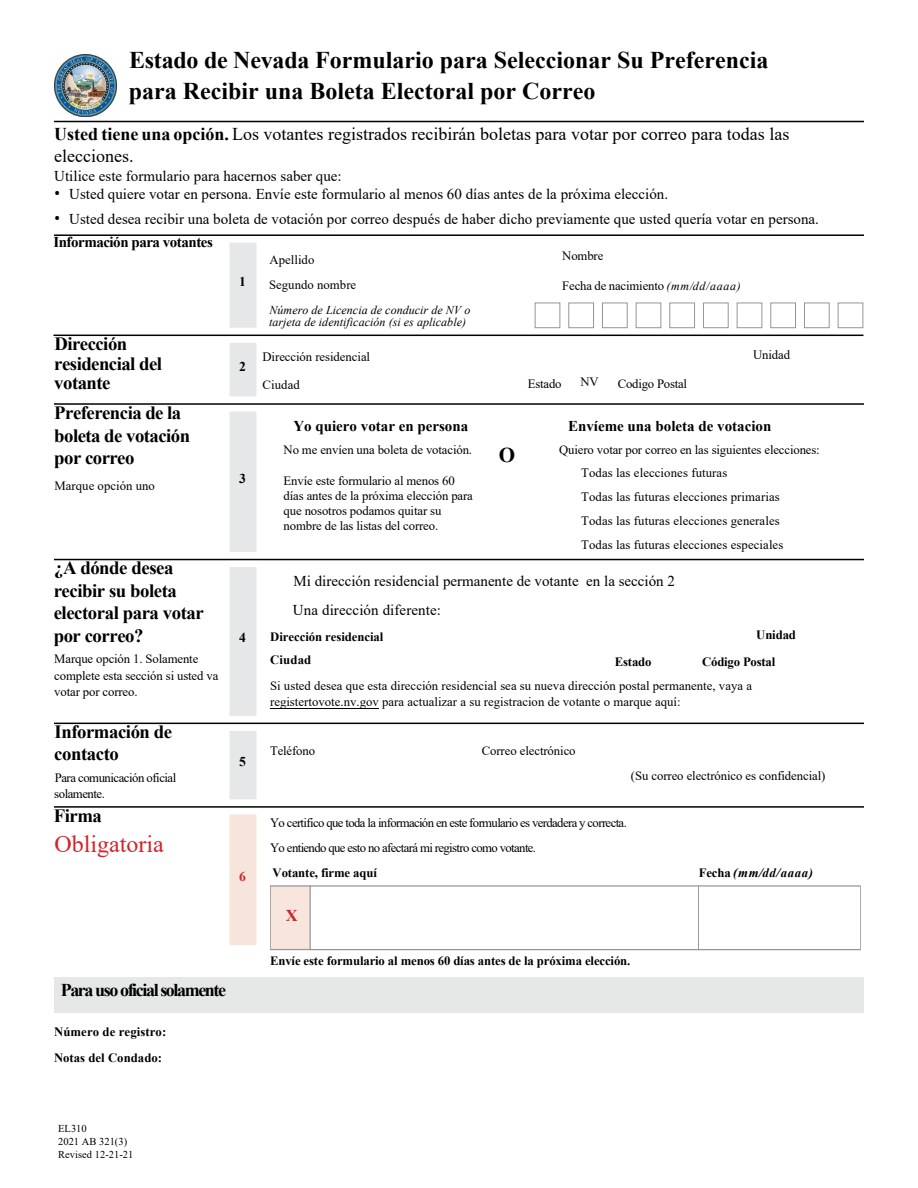
<style>
.page{position:relative;width:918px;height:1188px;background:#fff}
.page>*{position:absolute;margin:0;border:0;box-sizing:border-box;transform-origin:0 0}
.t1{font:700 24px/30.6px "Times New Roman";color:#000}
.t2{font:24px "Times New Roman";color:#d2232a}
.t3{font:700 21px "Times New Roman";color:#000}
.t4{font:700 18.75px/22.5px "Times New Roman";letter-spacing:-.03em;color:#000}
.t5{font:700 18.75px/22.5px "Times New Roman";letter-spacing:-.025em;color:#000}
.t6{font:18px/21.6px "Times New Roman";color:#000}
.t7{font:700 18px "Times New Roman";letter-spacing:-.08em;color:#000}
.t8{font:700 16.5px "Times New Roman";color:#d2232a}
.t9{font:15px/29.8px "Times New Roman";color:#000}
.t10{font:700 15px "Times New Roman";color:#000}
.t11{font:700 15px "Times New Roman";letter-spacing:-.03em;color:#000}
.t12{font:700 13.5px "Times New Roman";color:#000}
.t13{font:700 13.5px "Times New Roman";color:#d2242a}
.t14{font:12.75px/15.3px "Times New Roman";letter-spacing:-.01em;color:#000}
.t15{font:12.75px/23.9px "Times New Roman";letter-spacing:.01em;color:#000}
.t16{font:12.75px/24.8px "Times New Roman";letter-spacing:-.05em;color:#000}
.t17{font:700 12.75px/23.4px "Times New Roman";letter-spacing:-.01em;color:#000}
.t18{font:12.75px/16.5px "Times New Roman";letter-spacing:-.04em;color:#000}
.t19{font:700 12.75px/25.8px "Times New Roman";letter-spacing:.01em;color:#000}
.t20{font:italic 700 12.75px "Times New Roman";letter-spacing:.05em;color:#000}
.t21{font:700 12.75px "Times New Roman";letter-spacing:-.015em;color:#000}
.t22{font:italic 12px/12px "Times New Roman";letter-spacing:.005em;color:#000}
.t23{font:10.5px/12.6px "Times New Roman";color:#000}
.s1{font-weight:700}
.s2{font-family:"Noto Sans";font-size:16.5px}
.s3{font-style:inherit}
.s4{font-style:italic;font-size:12px}
.s5{font-style:normal}
</style>
<div class="page">
<div style="left:226px;top:239px;width:34px;height:92px;background:#e6e7e8"></div>
<div style="left:223px;top:236px;width:40px;height:99px;border:7px solid #fff"></div>
<hr style="left:54px;top:121px;width:810px;height:1px;background:#000">
<hr style="left:54px;top:234px;width:810px;height:2px;background:#000">
<img style="left:54px;top:54px;width:62px;height:62px">
<div style="left:226px;top:339px;width:34px;height:61px;background:#e6e7e8"></div>
<div style="left:223px;top:336px;width:40px;height:67px;border:7px solid #fff"></div>
<hr style="left:53px;top:335px;width:810px;height:1px;background:#000">
<div style="left:535px;top:303px;width:25px;height:25px;border:1px solid #939598"></div>
<div style="left:838px;top:303px;width:25px;height:25px;border:1px solid #939598"></div>
<div style="left:804px;top:303px;width:26px;height:25px;border:1px solid #939598"></div>
<div style="left:770px;top:303px;width:26px;height:25px;border:1px solid #939598"></div>
<div style="left:737px;top:303px;width:25px;height:25px;border:1px solid #939598"></div>
<div style="left:703px;top:303px;width:26px;height:25px;border:1px solid #939598"></div>
<div style="left:669px;top:303px;width:26px;height:25px;border:1px solid #939598"></div>
<div style="left:636px;top:303px;width:25px;height:25px;border:1px solid #939598"></div>
<div style="left:602px;top:303px;width:26px;height:25px;border:1px solid #939598"></div>
<div style="left:568px;top:303px;width:26px;height:25px;border:1px solid #939598"></div>
<div style="left:226px;top:811px;width:34px;height:137px;background:#f7e4db"></div>
<div style="left:223px;top:808px;width:40px;height:144px;border:7px solid #fff"></div>
<div style="left:226px;top:408px;width:34px;height:147px;background:#e6e7e8"></div>
<div style="left:223px;top:405px;width:40px;height:154px;border:7px solid #fff"></div>
<div style="left:226px;top:564px;width:34px;height:155px;background:#e6e7e8"></div>
<div style="left:223px;top:560px;width:40px;height:163px;border:7px solid #fff"></div>
<div style="left:226px;top:727px;width:34px;height:76px;background:#e6e7e8"></div>
<div style="left:223px;top:724px;width:40px;height:82px;border:7px solid #fff"></div>
<hr style="left:54px;top:403px;width:810px;height:2px;background:#000">
<hr style="left:54px;top:559px;width:810px;height:1px;background:#000">
<hr style="left:54px;top:723px;width:810px;height:1px;background:#000">
<hr style="left:54px;top:806px;width:810px;height:2px;background:#000">
<div style="left:270px;top:886px;width:40px;height:64px;background:#f8e5dc"></div>
<div style="left:270px;top:885px;width:41px;height:65px;border:1px solid #939598"></div>
<div style="left:310px;top:885px;width:389px;height:65px;border:1px solid #939598"></div>
<div style="left:698px;top:885px;width:163px;height:65px;border:1px solid #939598"></div>
<div style="left:54px;top:977px;width:810px;height:36px;background:#e6e7e7"></div>
<hr style="left:270px;top:708px;width:109px;height:1px;background:#000">
<h1 class="t1" style="left:129px;top:44px;width:641px">Estado de Nevada Formulario para Seleccionar Su Preferencia para Recibir una Boleta Electoral por Correo</h1>
<p class="t6" style="left:54px;top:123px;width:737px"><span class="s1">Usted tiene una opción.</span> Los votantes registrados recibirán boletas para votar por correo para todas las elecciones.</p>
<p class="t9" style="left:54px;top:161px;width:289px">Utilice este formulario para hacernos saber que:</p>
<p class="t9" style="left:54px;top:179px;width:615px"><span class="s2">•</span> Usted quiere votar en persona. Envíe este formulario al menos 60 días antes de la próxima elección.</p>
<p class="t9" style="left:54px;top:203px;width:766px"><span class="s2">•</span> Usted desea recibir una boleta de votación por correo después de haber dicho previamente que usted quería votar en persona.</p>
<p class="t11" style="left:53px;top:231px;width:161px">Información para votantes</p>
<p class="t4" style="left:54px;top:334px;width:109px;line-height:19.5px">Dirección residencial del votante</p>
<p class="t4" style="left:54px;top:401px;width:137px">Preferencia de la boleta de votación por correo</p>
<p class="t14" style="left:55px;top:478px;width:102px">Marque opción uno</p>
<p class="t12" style="left:239px;top:272px;width:8px">1</p>
<p class="t12" style="left:239px;top:356px;width:8px">2</p>
<p class="t12" style="left:239px;top:468px;width:8px">3</p>
<h3 class="t5" style="left:54px;top:556px;width:152px"><span class="s3">¿A dónde de</span>sea recibir <span class="s3">su boleta </span>electoral para votar por correo<span class="s3">?</span></h3>
<p class="t14" style="left:54px;top:650px;width:166px;line-height:16.5px">Marque opción <span class="s3">1</span>. Solamente complete esta sección si usted va votar por correo.</p>
<p class="t4" style="left:54px;top:720px;width:119px">Información de contacto</p>
<p class="t18" style="left:54px;top:769px;width:124px">Para comunicación oficial solamente.</p>
<p class="t4" style="left:54px;top:804px;width:49px">Firma</p>
<p class="t2" style="left:55px;top:827px;width:111px">Obligatoria</p>
<p class="t12" style="left:239px;top:628px;width:8px">4</p>
<p class="t12" style="left:239px;top:752px;width:8px">5</p>
<p class="t13" style="left:239px;top:867px;width:8px">6</p>
<h3 class="t7" style="left:61px;top:977px;width:167px">Para uso oficial solamente</h3>
<p class="t19" style="left:54px;top:1019px;width:114px">Número de registro:<br>Notas del <span class="s3">C</span>ondado:</p>
<p class="t14" style="left:269px;top:246px;width:89px;line-height:25.5px">Apellido<br>Segundo nombre</p>
<p class="t22" style="left:269px;top:304px;width:203px">Número de Licencia de conducir de NV o tarjeta de identificación (si es aplicable)</p>
<p class="t14" style="left:562px;top:248px;width:43px">Nombre</p>
<p class="t14" style="left:562px;top:278px;width:180px">Fecha de nacimiento <span class="s4">(mm/dd/aaaa)</span></p>
<p class="t14" style="left:262px;top:348px;width:109px">Dirección residencial</p>
<p class="t14" style="left:753px;top:347px;width:38px">Unidad</p>
<p class="t14" style="left:262px;top:377px;width:39px">Ciudad</p>
<p class="t14" style="left:581px;top:374px;width:20px">NV</p>
<p class="t14" style="left:618px;top:376px;width:71px">Codigo Postal</p>
<p class="t10" style="left:293px;top:415px;width:176px">Yo quiero votar en persona</p>
<p class="t14" style="left:284px;top:442px;width:190px">No me envíen una boleta de votación.</p>
<p class="t14" style="left:284px;top:472px;width:191px">Envíe este formulario al menos 60 días antes de la próxima elección para que nosotros podamos quitar su nombre de las listas del correo.</p>
<p class="t14" style="left:528px;top:376px;width:35px">Estado</p>
<p class="t10" style="left:568px;top:415px;width:205px">Envíeme una boleta de votacion</p>
<p class="t15" style="left:581px;top:437px;width:240px;text-indent:-22px">Quiero votar por correo en las siguientes elecciones:<br>Todas las elecciones futuras<br>Todas las futuras elecciones primarias<br>Todas las futuras elecciones generales<br>Todas las futuras elecciones especiales</p>
<p class="t3" style="left:499px;top:439px;width:18px">O</p>
<p class="t9" style="left:293px;top:565px;width:384px">Mi dirección residencial permanente de votante en la sección 2<br>Una dirección diferente:</p>
<p class="t17" style="left:270px;top:625px;width:115px">Dirección residencial<br>Ciudad</p>
<p class="t17" style="left:756px;top:622px;width:41px">Unida<span class="s3">d</span></p>
<p class="t21" style="left:702px;top:653px;width:75px">Código Postal</p>
<p class="t14" style="left:270px;top:649px;width:483px;line-height:24px;text-indent:345px"><span class="s1">Estado<br></span>Si usted desea que esta dirección <span class="s3">residencial</span> sea su nueva dirección postal permanente, vaya a</p>
<p class="t14" style="left:270px;top:694px;width:412px">registertovote.nv.gov para actualizar a su registracion de votante o marque aquí:</p>
<p class="t14" style="left:270px;top:743px;width:47px">Tel<span class="s3">é</span>fono</p>
<p class="t14" style="left:482px;top:742px;width:95px">Correo electrónico</p>
<p class="t14" style="left:631px;top:768px;width:196px">(Su correo electrónico es confidencial)</p>
<p class="t16" style="left:270px;top:810px;width:358px">Yo certifico que toda la información en este formulario es verdadera y correcta.<br>Yo entiendo que esto no afectará mi registro como votante.<br><span class="s1">Votante, firme aquí</span></p>
<p class="t8" style="left:286px;top:903px;width:13px">X</p>
<p class="t17" style="left:270px;top:948px;width:362px">Envíe este formulario al menos 60 días antes de la próxima elección.</p>
<p class="t20" style="left:699px;top:864px;width:116px"><span class="s5">Fecha</span> (mm/dd/aaaa)</p>
<p class="t23" style="left:58px;top:1122px;width:77px">EL310<br>2021 AB 321(3)<br>Revised 12-21-21</p>
</div>
